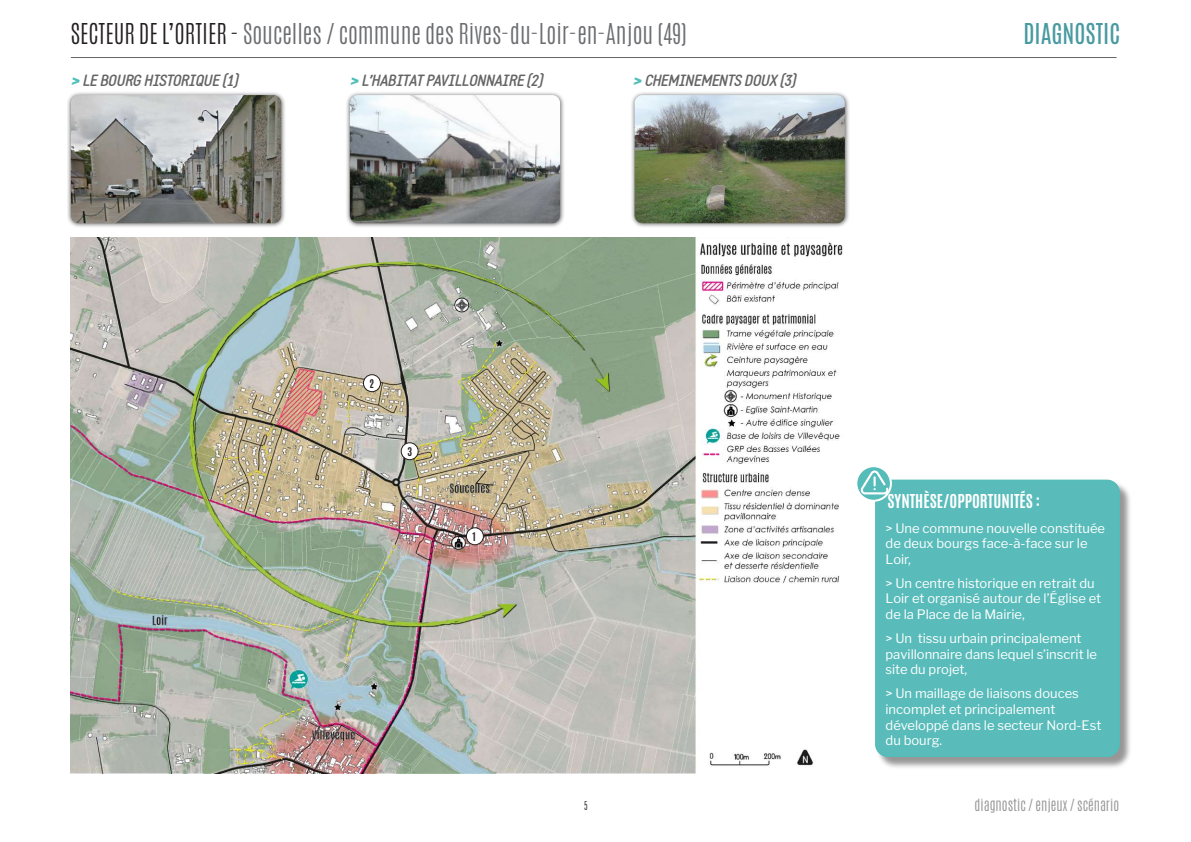
<style>
.page{position:relative;width:1191px;height:842px;background:#fff}
.page>*{position:absolute;margin:0;border:0;box-sizing:border-box;transform-origin:0 0}
.t1{font:300 24px "Antonio";color:#6c6d70}
.t2{font:24px "Antonio";color:#499aa1}
.t3{font:italic 700 16px "Static";letter-spacing:-.03em;color:#646464}
.t4{font:700 16px "Antonio";color:#fff}
.t5{font:300 14px "Antonio";color:#939393}
.t6{font:13px/15.6px "Libre Franklin";color:#fff}
.t7{font:700 10px "Antonio";color:#231f20}
.t8{font:300 10px "Antonio";color:#231f20}
.s1{color:#231f20}
.s2{font-family:"Libre Franklin";font-weight:900;font-size:14px;color:#50bfb9}
</style>
<div class="page">
<hr style="left:71px;top:57px;width:1045px;height:1px;background:#231f20">
<img style="left:71px;top:238px;width:772px;height:536px">
<div style="left:345px;top:91px;width:220px;height:137px;background:#231f20;opacity:.75"></div>
<img style="left:350px;top:95px;width:210px;height:128px">
<div style="left:630px;top:91px;width:220px;height:137px;background:#231f20;opacity:.75"></div>
<img style="left:634px;top:95px;width:211px;height:128px">
<div style="left:67px;top:91px;width:219px;height:137px;background:#231f20;opacity:.75"></div>
<img style="left:71px;top:95px;width:210px;height:128px">
<div style="left:876px;top:481px;width:256px;height:288px;background:#231f20;opacity:.47"></div>
<div style="left:876px;top:481px;width:242px;height:275px;background:#59bcba;border-radius:12px"></div>
<div style="left:875px;top:480px;width:244px;height:277px;border:2px solid #56bcba;border-radius:12px"></div>
<div style="left:401px;top:443px;width:17px;height:17px;background:#fff;border-radius:50%"></div>
<div style="left:401px;top:442px;width:18px;height:18px;border:1px solid #231f20;border-radius:50%"></div>
<svg style="left:474px;top:469px;width:20px;height:17px"></svg>
<div style="left:466px;top:528px;width:17px;height:17px;background:#fff;border-radius:50%"></div>
<div style="left:466px;top:527px;width:18px;height:18px;border:1px solid #231f20;border-radius:50%"></div>
<div style="left:363px;top:375px;width:17px;height:17px;background:#fff;border-radius:50%"></div>
<div style="left:363px;top:374px;width:18px;height:18px;border:1px solid #231f20;border-radius:50%"></div>
<svg style="left:856px;top:466px;width:35px;height:35px"></svg>
<div style="left:855px;top:465px;width:37px;height:37px;border:2px solid #fff;border-radius:50%"></div>
<svg style="left:860px;top:470px;width:28px;height:24px"></svg>
<h1 class="t1" style="left:71px;top:17px;width:617px"><span class="s1">SECTEUR DE L’ORTIER -</span> Soucelles / commune des Rives-du-Loir-en-Anjou (49)</h1>
<p class="t3" style="left:71px;top:71px;width:169px"><span class="s2">&gt;</span> LE BOURG HISTORIQUE (1)</p>
<p class="t3" style="left:350px;top:71px;width:194px"><span class="s2">&gt;</span> L’HABITAT PAVILLONNAIRE (2)</p>
<p class="t3" style="left:633px;top:71px;width:164px"><span class="s2">&gt;</span> CHEMINEMENTS DOUX (3)</p>
<h1 class="t2" style="left:1023px;top:16px;width:98px">DIAGNOSTIC</h1>
<p class="t7" style="left:370px;top:376px;width:6px">2</p>
<p class="t7" style="left:407px;top:444px;width:6px">3</p>
<p class="t7" style="left:472px;top:529px;width:5px">1</p>
<p class="t8" style="left:584px;top:798px;width:5px">5</p>
<p class="t4" style="left:887px;top:489px;width:154px">SYNTHÈSE/OPPORTUNITÉS :</p>
<p class="t6" style="left:885px;top:520px;width:221px">&gt; Une commune nouvelle constituée de deux bourgs face-à-face sur le<br>Loir,</p>
<p class="t6" style="left:885px;top:575px;width:217px">&gt; Un centre historique en retrait du<br>Loir et organisé autour de l’Église et de la Place de la Mairie,</p>
<p class="t6" style="left:885px;top:631px;width:213px">&gt; Un tissu urbain principalement pavillonnaire dans lequel s’inscrit le site du projet,</p>
<p class="t6" style="left:885px;top:686px;width:217px">&gt; Un maillage de liaisons douces incomplet et principalement développé dans le secteur Nord-Est du bourg.</p>
<p class="t5" style="left:974px;top:795px;width:146px">diagnostic / enjeux / scénario</p>
</div>
